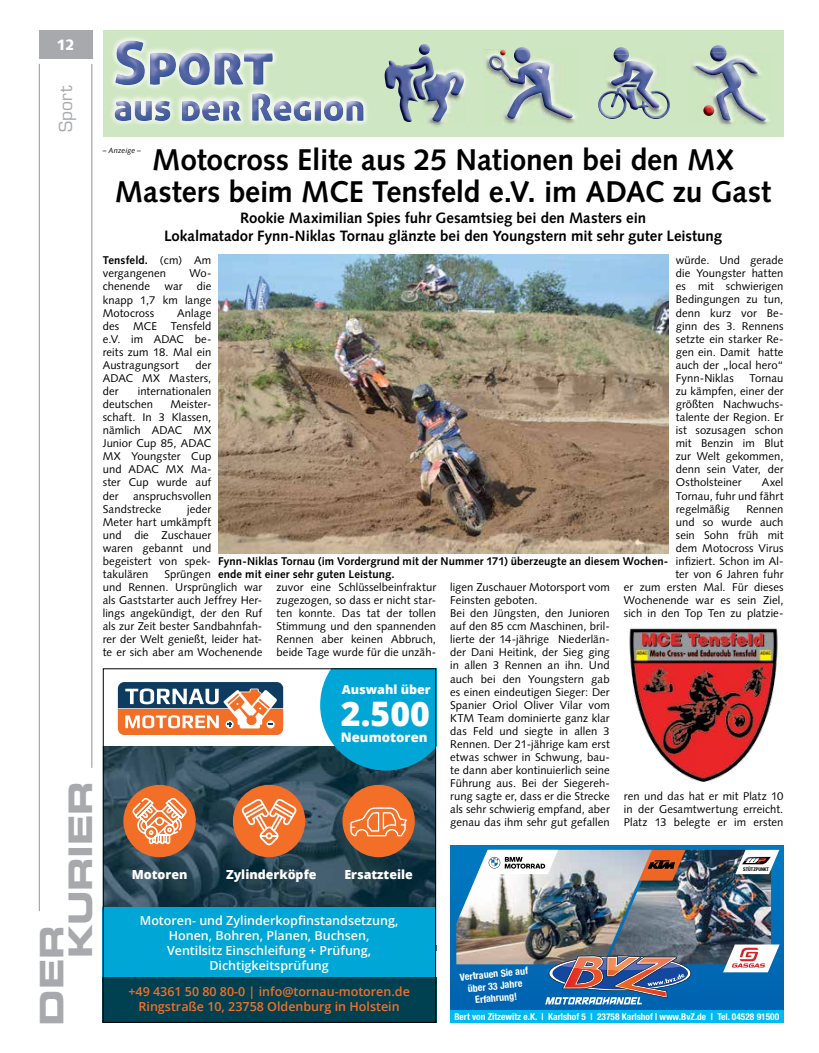
<style>
.page{position:relative;width:819px;height:1053px;background:#fff}
.page>*{position:absolute;margin:0;border:0;box-sizing:border-box;transform-origin:0 0}
.t1{font:800 33.75px "Open Sans";color:#fff}
.t2{font:32.5px/28.9px "Eurostile LT Std Bold Ex 2";letter-spacing:-.01em;color:#a7a9ac}
.t3{font:700 30px/32.5px "Syntax LT Std";letter-spacing:-.005em;color:#000;text-align:center}
.t4{font:17.5px "Eurostile LT Std";color:#a7a9ac}
.t5{font:700 15px/17.5px "Syntax LT Std";letter-spacing:-.005em;color:#000;text-align:center}
.t6{font:900 15px "Syntax LT Std";color:#fff}
.t7{font:800 13.12px "Open Sans";color:#fff}
.t8{font:600 12.5px/15px "Open Sans";color:#fff;text-align:center}
.t9{font:600 12.5px/15px "Open Sans";color:#f36f28;text-align:center}
.t10{font:800 12.5px "Open Sans";color:#fff}
.t11{font:11.25px/13px "Syntax";letter-spacing:.005em;color:#000;text-align:justify}
.t12{font:700 11.25px/12.5px "Syntax LT Std";letter-spacing:.01em;color:#000}
.t13{font:700 condensed 10px/12px "Helvetica Neue LT Std";color:#fff;text-align:center}
.t14{font:700 condensed 9.38px "Helvetica Neue LT Std";color:#fff}
.t15{font:italic 7.5px "Syntax LT Std";letter-spacing:.01em;color:#000}
.t16{font:700 condensed 5px "Helvetica Neue LT Std";color:#000}
.s1{font-weight:700}
</style>
<div class="page">
<hr style="left:39px;top:64px;width:1px;height:847px;background:#939598">
<hr style="left:92px;top:64px;width:1px;height:703px;background:#939598">
<div style="left:39px;top:30px;width:53px;height:29px;background:#a7a9ac"></div>
<div style="left:450px;top:845px;width:333px;height:177px;background:linear-gradient(to bottom,#007ac2,#0060ae)"></div>
<img style="left:652px;top:849px;width:119px;height:115px">
<img style="left:456px;top:849px;width:196px;height:115px">
<img style="left:545px;top:955px;width:146px;height:49px">
<div style="left:450px;top:1010px;width:333px;height:12px;background:#00b9f1"></div>
<svg style="left:735px;top:849px;width:44px;height:25px"></svg>
<svg style="left:723px;top:944px;width:56px;height:28px"></svg>
<svg style="left:631px;top:849px;width:54px;height:31px;background:#b2745a"></svg>
<svg style="left:478px;top:849px;width:80px;height:25px"></svg>
<svg style="left:118px;top:682px;width:165px;height:53px"></svg>
<div style="left:103px;top:976px;width:333px;height:46px;background:#004151"></div>
<img style="left:105px;top:746px;width:329px;height:161px">
<img style="left:118px;top:757px;width:307px;height:15px">
<div style="left:103px;top:907px;width:333px;height:69px;background:#00a7d6"></div>
<div style="left:123px;top:784px;width:73px;height:73px;background:#f36f28;border-radius:50%"></div>
<svg style="left:131px;top:796px;width:57px;height:49px"></svg>
<div style="left:233px;top:784px;width:72px;height:73px;background:#f36f28;border-radius:50%"></div>
<svg style="left:241px;top:799px;width:56px;height:46px"></svg>
<div style="left:342px;top:784px;width:73px;height:73px;background:#f36f28;border-radius:50%"></div>
<svg style="left:349px;top:807px;width:59px;height:30px"></svg>
<svg style="left:320px;top:670px;width:114px;height:100px;background:#0aa0cb"></svg>
<div style="left:103px;top:668px;width:333px;height:354px;border:1px solid #000"></div>
<div style="left:103px;top:30px;width:680px;height:106px;background:#cee6c1"></div>
<img style="left:111px;top:37px;width:257px;height:88px">
<img style="left:115px;top:40px;width:158px;height:45px">
<img style="left:115px;top:93px;width:248px;height:28px">
<svg style="left:712px;top:45px;width:12px;height:3px"></svg>
<img style="left:710px;top:48px;width:16px;height:4px">
<img style="left:691px;top:52px;width:78px;height:74px">
<img style="left:695px;top:62px;width:70px;height:59px">
<svg style="left:727px;top:58px;width:31px;height:16px"></svg>
<svg style="left:713px;top:69px;width:3px;height:7px"></svg>
<svg style="left:703px;top:105px;width:11px;height:11px"></svg>
<svg style="left:616px;top:47px;width:10px;height:2px"></svg>
<img style="left:613px;top:49px;width:16px;height:6px">
<img style="left:606px;top:55px;width:38px;height:32px">
<img style="left:611px;top:61px;width:46px;height:26px">
<img style="left:598px;top:87px;width:72px;height:31px">
<img style="left:621px;top:84px;width:15px;height:3px">
<img style="left:505px;top:121px;width:70px;height:3px">
<img style="left:484px;top:49px;width:92px;height:72px">
<img style="left:489px;top:56px;width:83px;height:63px">
<svg style="left:517px;top:47px;width:10px;height:2px"></svg>
<img style="left:514px;top:49px;width:16px;height:15px">
<svg style="left:491px;top:50px;width:14px;height:22px"></svg>
<svg style="left:419px;top:44px;width:11px;height:11px"></svg>
<img style="left:465px;top:75px;width:2px;height:12px">
<img style="left:428px;top:68px;width:37px;height:59px">
<img style="left:446px;top:72px;width:15px;height:3px">
<img style="left:433px;top:75px;width:13px;height:31px">
<svg style="left:434px;top:74px;width:13px;height:5px"></svg>
<svg style="left:433px;top:107px;width:9px;height:15px"></svg>
<img style="left:384px;top:56px;width:49px;height:66px">
<img style="left:218px;top:255px;width:450px;height:298px">
<img style="left:629px;top:628px;width:149px;height:153px">
<p class="t6" style="left:57px;top:36px;width:20px">12</p>
<p class="t4" style="left:55px;top:132px;width:47px;rotate:-90deg">Sport</p>
<p class="t2" style="left:37px;top:958px;width:179px;text-indent:-67px;rotate:-90deg">DER<br>KURIER</p>
<p class="t3" style="left:115px;top:143px;width:657px">Motocross Elite aus 25 Nationen bei den MX<br>Masters beim MCE Tensfeld e.V. im ADAC zu Gast</p>
<p class="t5" style="left:164px;top:209px;width:559px">Rookie Maximilian Spies fuhr Gesamtsieg bei den Masters ein<br>Lokalmatador Fynn-Niklas Tornau glänzte bei den Youngstern mit sehr guter Leistung</p>
<p class="t15" style="left:103px;top:146px;width:40px">– Anzeige –</p>
<p class="t11" style="left:103px;top:254px;width:110px"><span class="s1">Tensfeld.</span> (cm) Am vergangenen</p>
<p class="t11" style="left:675px;top:254px;width:109px">würde. Und gerade die Youngster hatten es mit schwierigen Bedingungen zu tun, denn kurz vor Be&shy;ginn des 3. Rennens setzte ein starker Re&shy;gen ein. Damit hatte auch der „local hero“ Fynn-Niklas</p>
<p class="t11" style="left:189px;top:267px;width:23px">Wo-</p>
<p class="t11" style="left:103px;top:280px;width:49px">chenende</p>
<p class="t11" style="left:164px;top:280px;width:20px">war</p>
<p class="t11" style="left:103px;top:280px;width:110px;text-indent:94px">die knapp 1,7 km lange Motocross</p>
<p class="t11" style="left:103px;top:306px;width:110px;text-indent:74px">Anlage des MCE Tensfeld e.V. im ADAC be&shy;reits zum 18. Mal ein Austragungsort</p>
<p class="t11" style="left:103px;top:358px;width:110px;text-indent:93px">der ADAC MX Masters, der</p>
<p class="t11" style="left:675px;top:371px;width:109px;text-indent:74px">Tornau zu kämpfen, einer der größten Nachwuchs&shy;talente der Region. Er ist sozusagen schon mit Benzin im Blut zur Welt gekommen, denn sein Vater, der Ostholsteiner</p>
<p class="t11" style="left:103px;top:384px;width:110px;text-indent:35px">internationalen deutschen</p>
<p class="t11" style="left:103px;top:397px;width:110px;text-indent:68px">Meister&shy;schaft. In 3 Klassen, nämlich ADAC MX Junior Cup 85, ADAC MX Youngster Cup und ADAC MX Ma&shy;ster Cup wurde auf der</p>
<p class="t11" style="left:675px;top:476px;width:109px;text-indent:86px">Axel Tornau, fuhr und fährt regelmäßig</p>
<p class="t11" style="left:103px;top:489px;width:110px;text-indent:30px">anspruchsvollen<br>Sandstrecke</p>
<p class="t11" style="left:103px;top:502px;width:110px;text-indent:84px">jeder Meter hart umkämpft und die Zuschauer waren gebannt und begeistert von spek&shy;takulären</p>
<p class="t11" style="left:624px;top:502px;width:161px;text-align:right">Rennen<br>und so wurde auch<br>sein Sohn früh mit<br>dem Motocross Virus<br>infiziert. Schon im Al-<br>ter von 6 Jahren fuhr<br>er zum ersten Mal. Für dieses<br>Wochenende war es sein Ziel, sich in den Top Ten zu platzie-</p>
<p class="t12" style="left:218px;top:555px;width:451px">Fynn-Niklas Tornau (im Vordergrund mit der Nummer 171) überzeugte an diesem Wochen&shy;ende mit einer sehr guten Leistung.</p>
<p class="t11" style="left:103px;top:567px;width:161px;text-align:left;text-indent:61px">Sprüngen<br>und Rennen. Ursprünglich war als Gaststarter auch Jeffrey Her&shy;lings angekündigt, der den Ruf als zur Zeit bester Sandbahnfah&shy;rer der Welt genießt, leider hat&shy;te er sich aber am Wochenende</p>
<p class="t11" style="left:276px;top:580px;width:161px">zuvor eine Schlüsselbeinfraktur zugezogen, so dass er nicht star&shy;ten konnte. Das tat der tollen Stimmung und den spannenden Rennen aber keinen Abbruch, beide Tage wurde für die unzäh-</p>
<p class="t11" style="left:450px;top:580px;width:161px;text-align:left">ligen Zuschauer Motorsport vom<br>Feinsten geboten.<br>Bei den Jüngsten, den Junioren auf den 85 ccm Maschinen, bril&shy;lierte der 14-jährige Niederlän&shy;der Dani Heitink, der Sieg ging in allen 3 Rennen an ihn. Und auch bei den Youngstern gab es einen eindeutigen Sieger: Der<br>Spanier Oriol Oliver Vilar vom<br>KTM Team dominierte ganz klar das Feld und siegte in allen 3<br>Rennen. Der 21-jährige kam erst etwas schwer in Schwung, bau&shy;te dann aber kontinuierlich seine<br>Führung aus. Bei der Siegereh&shy;rung sagte er, dass er die Strecke als sehr schwierig empfand, aber genau das ihm sehr gut gefallen</p>
<p class="t10" style="left:342px;top:680px;width:90px">Auswahl über</p>
<p class="t7" style="left:341px;top:727px;width:88px">Neumotoren</p>
<p class="t1" style="left:341px;top:688px;width:90px">2.500</p>
<p class="t11" style="left:624px;top:789px;width:161px">ren und das hat er mit Platz 10 in der Gesamtwertung erreicht.<br>Platz 13 belegte er im ersten</p>
<p class="t10" style="left:132px;top:864px;width:57px">Motoren</p>
<p class="t10" style="left:226px;top:864px;width:92px">Zylinderköpfe</p>
<p class="t10" style="left:344px;top:864px;width:70px">Ersatzteile</p>
<p class="t8" style="left:140px;top:912px;width:260px">Motoren- und Zylinderkopfinstandsetzung, Honen, Bohren, Planen, Buchsen, Ventilsitz Einschleifung + Prüfung, Dichtigkeitsprüfung</p>
<p class="t9" style="left:128px;top:983px;width:283px">+49 4361 50 80 80-0 | info@tornau-motoren.de<br>Ringstraße 10, 23758 Oldenburg in Holstein</p>
<p class="t13" style="left:459px;top:971px;width:70px;rotate:-6deg">Vertrauen Sie auf über 33 Jahre<br>Erfahrung!</p>
<p class="t16" style="left:743px;top:865px;width:27px">STÜTZPUNKT</p>
<p class="t14" style="left:454px;top:1010px;width:326px">Bert von Zitzewitz e.K. | Karlshof 5 | 23758 Karlshof | www.BvZ.de | Tel. 04528 91500</p>
</div>
